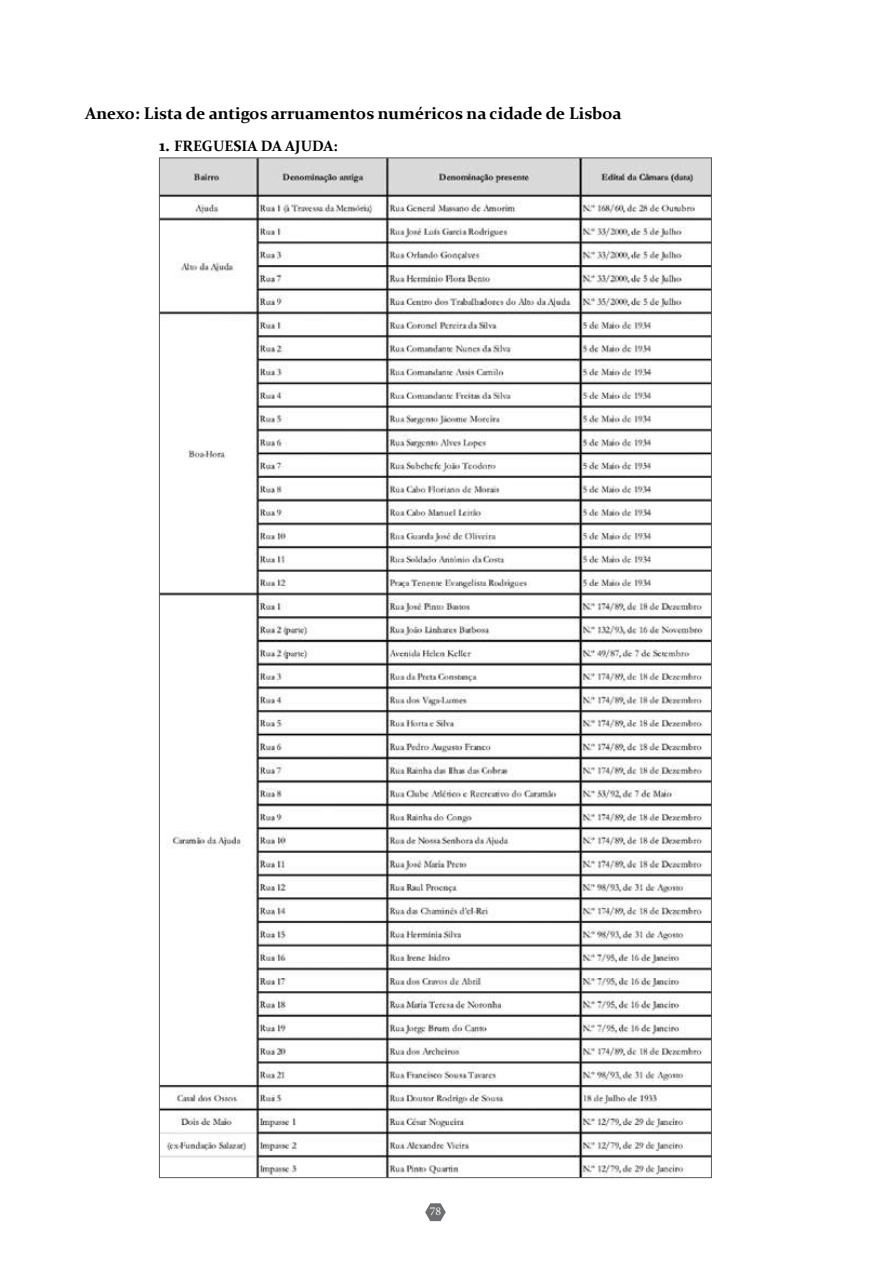
<style>
.page{position:relative;width:893px;height:1263px;background:#fff}
.page>*{position:absolute;margin:0;border:0;box-sizing:border-box;transform-origin:0 0}
.t1{font:700 16.95px "Constantia";color:#000}
.t2{font:700 15px "Constantia";color:#000}
.t3{font:12px "Minion Pro";color:#fff}
.s1{font-size:16.95px}
</style>
<div class="page">
<svg style="left:425px;top:1203px;width:21px;height:18px"></svg>
<img style="left:161px;top:160px;width:549px;height:1016px">
<p class="t1" style="left:85px;top:102px;width:538px">Anexo: Lista de antigos arruamentos numéricos na cidade de Lisboa</p>
<p class="t2" style="left:159px;top:136px;width:180px"><span class="s1">1.</span> FREGUESIA DA AJUDA:</p>
<p class="t3" style="left:430px;top:1203px;width:13px">78</p>
</div>
